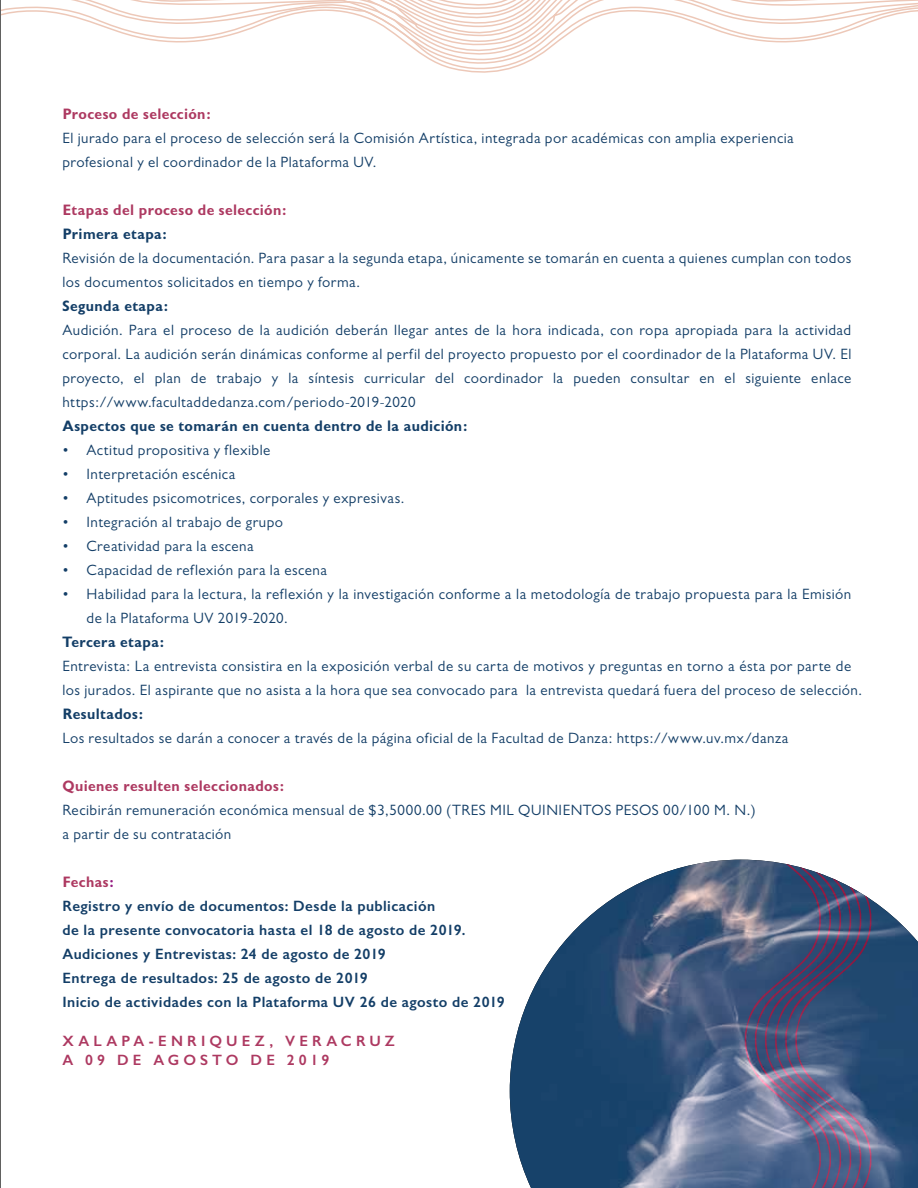
<style>
.page{position:relative;width:918px;height:1188px;background:#fff}
.page>*{position:absolute;margin:0;border:0;box-sizing:border-box;transform-origin:0 0}
.t1{font:15px/24px "Gill Sans";letter-spacing:.03em;color:#133e67}
.t2{font:600 15px/24px "Gill Sans";letter-spacing:.03em;color:#133e67}
.t3{font:700 15px "Gill Sans Display";letter-spacing:.03em;color:#133e67}
.t4{font:700 15px "Gill Sans Display";letter-spacing:.03em;color:#ad3961}
.t5{font:600 15px/19.5px "Gill Sans";letter-spacing:.275em;color:#ad3961}
.s1{color:#951b81}
</style>
<div class="page">
<svg style="left:0;top:60px;width:532px;height:18px"></svg>
<svg style="left:0;top:0;width:918px;height:60px"></svg>
<img style="left:510px;top:860px;width:408px;height:328px">
<svg style="left:745px;top:860px;width:126px;height:328px;background:#586386"></svg>
<p class="t4" style="left:62px;top:105px;width:150px">Proceso de selección:</p>
<p class="t1" style="left:62px;top:126px;width:733px">El jurado para el proceso de selección será la Comisión Artística, integrada por académicas con amplia experiencia profesional y el coordinador de la Plataforma UV.</p>
<p class="t4" style="left:62px;top:201px;width:225px">Etapas del proceso de selección:</p>
<p class="t3" style="left:62px;top:225px;width:106px">Primera etapa:</p>
<p class="t1" style="left:62px;top:246px;width:790px">Revisión de la documentación. Para pasar a la segunda etapa, únicamente se tomarán en cuenta a quienes cumplan con todos los documentos solicitados en tiempo y forma.</p>
<p class="t3" style="left:62px;top:297px;width:107px">Segunda etapa:</p>
<p class="t1" style="left:62px;top:318px;width:790px;text-align:justify">Audición. Para el proceso de la audición deberán llegar antes de la hora indicada, con ropa apropiada para la actividad corporal. La audición serán dinámicas conforme al perfil del proyecto propuesto por el coordinador de la Plataforma UV. El proyecto, el plan de trabajo y la síntesis curricular del coordinador la pueden consultar en el siguiente enlace https://www.facultaddedanza.com/periodo-2019-2020</p>
<p class="t3" style="left:62px;top:417px;width:406px">Aspectos que se tomarán en cuenta dentro de la audición:</p>
<p class="t1" style="left:62px;top:438px;width:209px">• Actitud propositiva y flexible</p>
<p class="t1" style="left:62px;top:462px;width:174px">• Interpretación escénica</p>
<p class="t1" style="left:62px;top:486px;width:343px">• Aptitudes psicomotrices, corporales y expresivas.</p>
<p class="t1" style="left:62px;top:510px;width:222px">• Integración al trabajo de grupo</p>
<p class="t1" style="left:62px;top:534px;width:193px">• Creatividad para la escena</p>
<p class="t1" style="left:62px;top:558px;width:266px">• Capacidad de reflexión para la escena</p>
<p class="t1" style="left:86px;top:582px;width:766px;text-indent:-24px">• Habilidad para la lectura, la reflexión y la investigación conforme a la metodología de trabajo propuesta para la Emisión de la Plataforma UV 2019-2020.</p>
<p class="t3" style="left:62px;top:633px;width:103px">Tercera etapa:</p>
<p class="t1" style="left:62px;top:654px;width:801px">Entrevista: La entrevista consistira en la exposición verbal de su carta de motivos y preguntas en torno a ésta por parte de los jurados. El aspirante que no asista a la hora que sea convocado para la entrevista quedará fuera del proceso de selección.</p>
<p class="t3" style="left:62px;top:705px;width:82px">Resultados:</p>
<p class="t1" style="left:62px;top:726px;width:727px">Los resultados se darán a conocer a través de la página oficial de la Facultad de Danza: https://www.uv.mx/danza</p>
<p class="t4" style="left:62px;top:777px;width:223px">Quienes resulten seleccionados:</p>
<p class="t1" style="left:62px;top:798px;width:695px">Recibirán remuneración económica mensual de $3,5000.00 (TRES MIL QUINIENTOS PESOS 00/100 M. N.) a partir de su contratación</p>
<p class="t4" style="left:62px;top:873px;width:53px">Fechas<span class="s1">:</span></p>
<p class="t2" style="left:62px;top:894px;width:444px">Registro y envío de documentos: Desde la publicación<br>de la presente convocatoria hasta el 18 de agosto de 2019.<br>Audiciones y Entrevistas: 24 de agosto de 2019<br>Entrega de resultados: 25 de agosto de 2019<br>Inicio de actividades con la Plataforma UV 26 de agosto de 2019</p>
<p class="t5" style="left:62px;top:1031px;width:334px">XALAPA-ENRIQUEZ, VERACRUZ<br>A 09 DE AGOSTO DE 2019</p>
</div>
